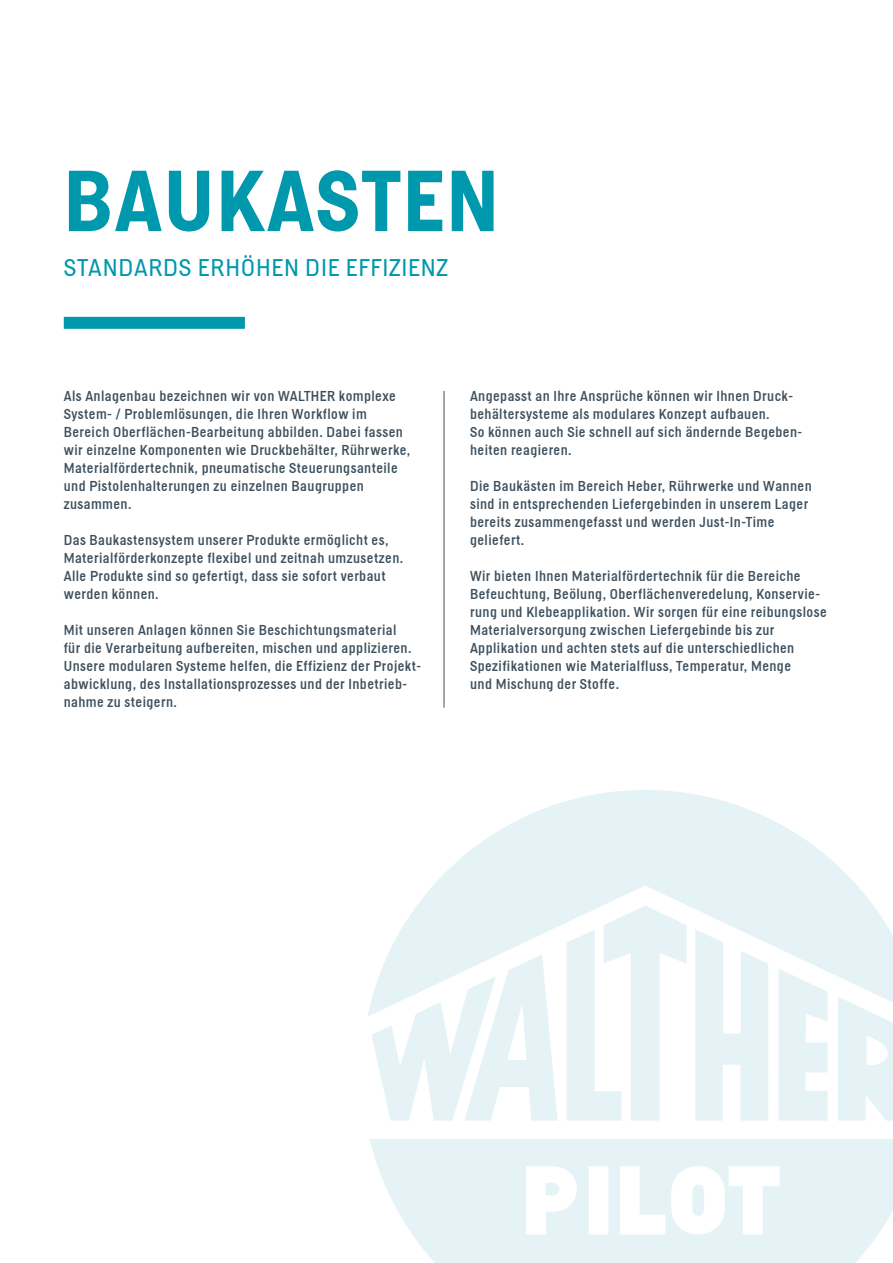
<style>
.page{position:relative;width:893px;height:1263px;background:#fff}
.page>*{position:absolute;margin:0;border:0;box-sizing:border-box;transform-origin:0 0}
.t1{font:700 85.5px "Helsinki";letter-spacing:.03em;color:#0098ad}
.t2{font:24px "Helsinki";letter-spacing:.03em;color:#0098ad}
.t3{font:14.25px/18px "Helsinki";letter-spacing:.03em;color:#3e505d}
</style>
<div class="page">
<div style="left:64px;top:317px;width:181px;height:12px;background:#0098ad"></div>
<svg style="left:370px;top:1139px;width:523px;height:124px;fill:#e6f3f6"></svg>
<svg style="left:368px;top:790px;width:525px;height:226px;fill:#e6f3f6"></svg>
<svg style="left:371px;top:954px;width:187px;height:167px"></svg>
<svg style="left:566px;top:906px;width:120px;height:214px"></svg>
<svg style="left:695px;top:929px;width:73px;height:191px"></svg>
<svg style="left:778px;top:968px;width:50px;height:152px"></svg>
<svg style="left:838px;top:997px;width:55px;height:123px"></svg>
<hr style="left:444px;top:391px;width:1px;height:317px;background:#3e505d">
<h1 class="t1" style="left:64px;top:149px;width:436px">BAUKASTEN</h1>
<h2 class="t2" style="left:64px;top:253px;width:386px">STANDARDS ERHÖHEN DIE EFFIZIENZ</h2>
<p class="t3" style="left:64px;top:387px;width:348px">Als Anlagenbau bezeichnen wir von WALTHER komplexe System- / Problemlösungen, die Ihren Workflow im Bereich Oberflächen-Bearbeitung abbilden. Dabei fassen wir einzelne Komponenten wie Druckbehälter, Rührwerke, Materialfördertechnik, pneumatische Steuerungsanteile und Pistolenhalterungen zu einzelnen Baugruppen zusammen.</p>
<p class="t3" style="left:64px;top:531px;width:341px">Das Baukastensystem unserer Produkte ermöglicht es, Materialförderkonzepte flexibel und zeitnah umzusetzen.<br>Alle Produkte sind so gefertigt, dass sie sofort verbaut werden können.</p>
<p class="t3" style="left:64px;top:621px;width:359px">Mit unseren Anlagen können Sie Beschichtungsmaterial<br>für die Verarbeitung aufbereiten, mischen und applizieren.<br>Unsere modularen Systeme helfen, die Effizienz der Projekt&shy;abwicklung, des Installationsprozesses und der Inbetrieb&shy;nahme zu steigern.</p>
<p class="t3" style="left:470px;top:387px;width:334px">Angepasst an Ihre Ansprüche können wir Ihnen Druck&shy;behältersysteme als modulares Konzept aufbauen.<br>So können auch Sie schnell auf sich ändernde Begeben&shy;heiten reagieren.</p>
<p class="t3" style="left:470px;top:477px;width:343px">Die Baukästen im Bereich Heber, Rührwerke und Wannen sind in entsprechenden Liefergebinden in unserem Lager bereits zusammengefasst und werden Just-In-Time geliefert.</p>
<p class="t3" style="left:470px;top:567px;width:358px">Wir bieten Ihnen Materialfördertechnik für die Bereiche Befeuchtung, Beölung, Oberflächenveredelung, Konservie&shy;rung und Klebeapplikation. Wir sorgen für eine reibungslose Materialversorgung zwischen Liefergebinde bis zur Applikation und achten stets auf die unterschiedlichen Spezifikationen wie Materialfluss, Temperatur, Menge<br>und Mischung der Stoffe.</p>
</div>
